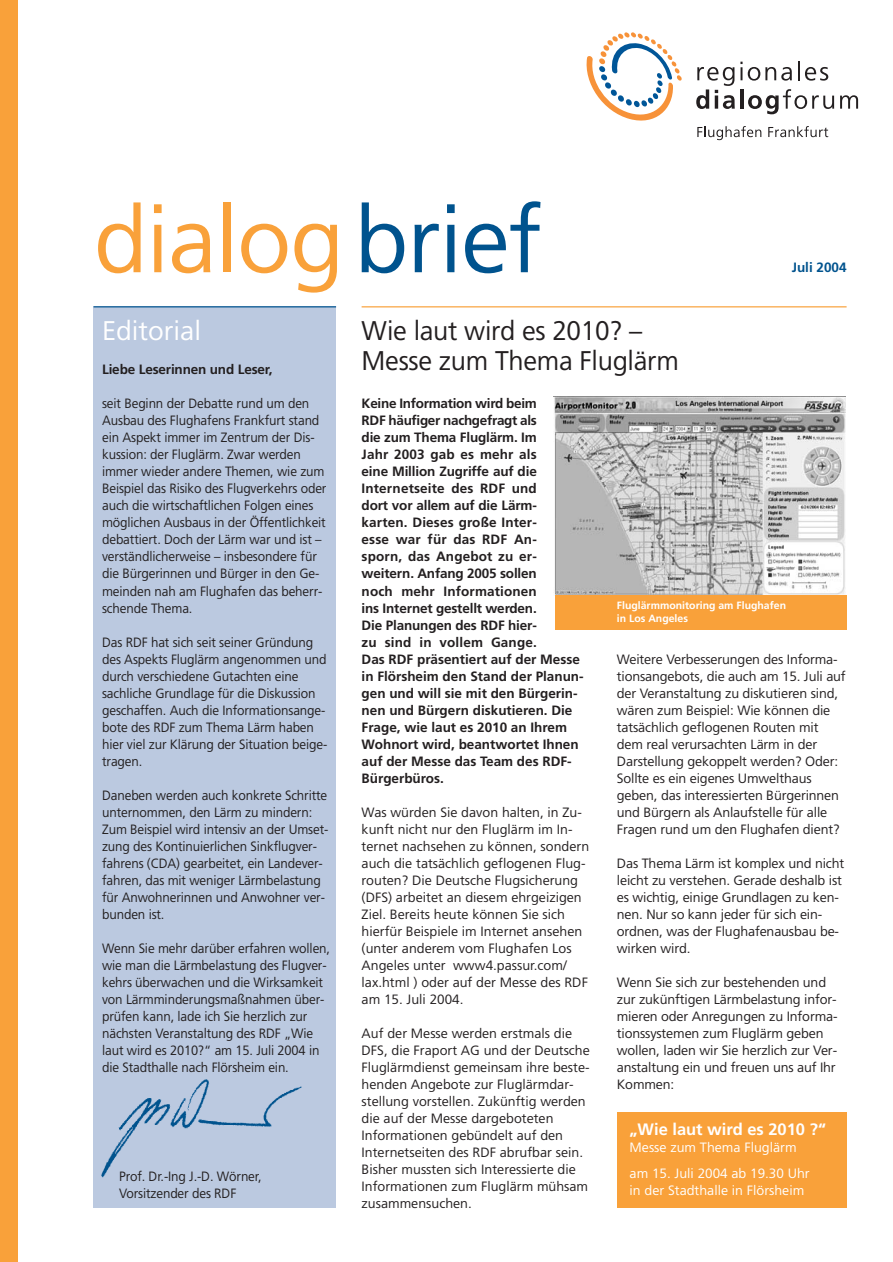
<style>
.page{position:relative;width:893px;height:1262px;background:#fff}
.page>*{position:absolute;margin:0;border:0;box-sizing:border-box;transform-origin:0 0}
.t1{font:93px "F Frutiger";letter-spacing:-.015em;color:#f9a13a}
.t2{font:27px/30px "F Frutiger";letter-spacing:-.01em;color:#231f20}
.t3{font:27px "F Frutiger";color:#fff}
.t4{font:700 16.5px "F Frutiger";color:#fff}
.t5{font:13.5px/17px "F Frutiger";letter-spacing:-.01em;color:#231f20}
.t6{font:13.5px/17px "F Frutiger";letter-spacing:-.01em;color:#231f20;scale:.95 1}
.t7{font:700 13.5px/17px "F Frutiger";color:#231f20}
.t8{font:13.5px/25.5px "F Frutiger";color:#fff}
.t9{font:700 13.5px "F Frutiger";color:#00538e}
.t10{font:700 10.5px/12.8px "F Frutiger";color:#fff}
.s1{color:#00538e}
</style>
<div class="page">
<div style="left:94px;top:306px;width:242px;height:902px;background:#bbc9e0"></div>
<img style="left:101px;top:1079px;width:201px;height:99px">
<hr style="left:740px;top:89px;width:3px;height:20px;background:#231f20">
<svg style="left:748px;top:89px;width:86px;height:25px"></svg>
<svg style="left:840px;top:95px;width:18px;height:14px"></svg>
<svg style="left:696px;top:67px;width:38px;height:42px"></svg>
<svg style="left:740px;top:62px;width:51px;height:19px"></svg>
<svg style="left:798px;top:61px;width:1px;height:19px"></svg>
<svg style="left:805px;top:67px;width:23px;height:14px"></svg>
<svg style="left:697px;top:126px;width:64px;height:14px"></svg>
<svg style="left:768px;top:126px;width:60px;height:11px"></svg>
<svg style="left:586px;top:32px;width:96px;height:89px"></svg>
<div style="left:0;top:0;width:17px;height:1262px;background:#f9a13a"></div>
<hr style="left:361px;top:306px;width:485px;height:1px;background:#f9a13a">
<hr style="left:94px;top:306px;width:242px;height:1px;background:#00538e">
<div style="left:617px;top:1112px;width:229px;height:96px;background:#f9a13a"></div>
<img style="left:554px;top:397px;width:291px;height:198px">
<div style="left:555px;top:595px;width:291px;height:34px;background:#f9a13a"></div>
<h1 class="t1" style="left:94px;top:196px;width:450px">dialog<span class="s1">brief</span></h1>
<p class="t9" style="left:791px;top:262px;width:56px">Juli 2004</p>
<h2 class="t3" style="left:102px;top:318px;width:101px">Editorial</h2>
<p class="t7" style="left:102px;top:363px;width:172px">Liebe Leserinnen und Leser,</p>
<p class="t6" style="left:102px;top:397px;width:238px">seit Beginn der Debatte rund um den Ausbau des Flughafens Frankfurt stand ein Aspekt immer im Zentrum der Dis&shy;kussion: der Fluglärm. Zwar werden immer wieder andere Themen, wie zum Beispiel das Risiko des Flugverkehrs oder auch die wirtschaftlichen Folgen eines möglichen Ausbaus in der Öffentlichkeit debattiert. Doch der Lärm war und ist – verständlicherweise – insbesondere für die Bürgerinnen und Bürger in den Ge&shy;meinden nah am Flughafen das beherr&shy;schende Thema.</p>
<p class="t6" style="left:102px;top:635px;width:238px">Das RDF hat sich seit seiner Gründung des Aspekts Fluglärm angenommen und durch verschiedene Gutachten eine sachliche Grundlage für die Diskussion geschaffen. Auch die Informationsange&shy;bote des RDF zum Thema Lärm haben hier viel zur Klärung der Situation beige&shy;tragen.</p>
<p class="t6" style="left:102px;top:788px;width:240px">Daneben werden auch konkrete Schritte unternommen, den Lärm zu mindern:<br>Zum Beispiel wird intensiv an der Umset&shy;zung des Kontinuierlichen Sinkflugver&shy;fahrens (CDA) gearbeitet, ein Landever&shy;fahren, das mit weniger Lärmbelastung für Anwohnerinnen und Anwohner ver&shy;bunden ist.</p>
<p class="t6" style="left:102px;top:941px;width:241px">Wenn Sie mehr darüber erfahren wollen, wie man die Lärmbelastung des Flugver&shy;kehrs überwachen und die Wirksamkeit von Lärmminderungsmaßnahmen über&shy;prüfen kann, lade ich Sie herzlich zur nächsten Veranstaltung des RDF „Wie laut wird es 2010?“ am 15. Juli 2004 in die Stadthalle nach Flörsheim ein.</p>
<p class="t6" style="left:119px;top:1170px;width:152px">Prof. Dr.-Ing J.-D. Wörner,<br>Vorsitzender des RDF</p>
<h2 class="t2" style="left:361px;top:319px;width:319px">Wie laut wird es 2010? –<br>Messe zum Thema Fluglärm</h2>
<p class="t7" style="left:361px;top:397px;width:224px">Keine Information wird beim<br>RDF häufiger nachgefragt als<br>die zum Thema Fluglärm. Im<br>Jahr 2003 gab es mehr als<br>eine Million Zugriffe auf die<br>Internetseite des RDF und<br>dort vor allem auf die Lärm&shy;karten. Dieses große Inter-<br>esse war für das RDF An-<br>sporn, das Angebot zu er&shy;weitern. Anfang 2005 sollen<br>noch mehr Informationen<br>ins Internet gestellt werden.<br>Die Planungen des RDF hier-<br>zu sind in vollem Gange.<br>Das RDF präsentiert auf der Messe in Flörsheim den Stand der Planun&shy;gen und will sie mit den Bürgerin&shy;nen und Bürgern diskutieren. Die<br>Frage, wie laut es 2010 an Ihrem<br>Wohnort wird, beantwortet Ihnen auf der Messe das Team des RDF-<br>Bürgerbüros.</p>
<p class="t5" style="left:361px;top:805px;width:229px">Was würden Sie davon halten, in Zu&shy;kunft nicht nur den Fluglärm im In&shy;ternet nachsehen zu können, sondern auch die tatsächlich geflogenen Flug&shy;routen? Die Deutsche Flugsicherung (DFS) arbeitet an diesem ehrgeizigen Ziel. Bereits heute können Sie sich hierfür Beispiele im Internet ansehen (unter anderem vom Flughafen Los Angeles unter www4.passur.com/ lax.html ) oder auf der Messe des RDF am 15. Juli 2004.</p>
<p class="t5" style="left:361px;top:1026px;width:230px">Auf der Messe werden erstmals die DFS, die Fraport AG und der Deutsche Fluglärmdienst gemeinsam ihre beste&shy;henden Angebote zur Fluglärmdar&shy;stellung vorstellen. Zukünftig werden die auf der Messe dargeboteten Informationen gebündelt auf den Internetseiten des RDF abrufbar sein.<br>Bisher mussten sich Interessierte die Informationen zum Fluglärm mühsam zusammensuchen.</p>
<p class="t10" style="left:617px;top:600px;width:171px">Fluglärmmonitoring am Flughafen in Los Angeles</p>
<p class="t5" style="left:617px;top:652px;width:230px">Weitere Verbesserungen des Informa&shy;tionsangebots, die auch am 15. Juli auf der Veranstaltung zu diskutieren sind, wären zum Beispiel: Wie können die tatsächlich geflogenen Routen mit dem real verursachten Lärm in der Darstellung gekoppelt werden? Oder:<br>Sollte es ein eigenes Umwelthaus geben, das interessierten Bürgerinnen und Bürgern als Anlaufstelle für alle Fragen rund um den Flughafen dient?</p>
<p class="t5" style="left:617px;top:856px;width:229px">Das Thema Lärm ist komplex und nicht leicht zu verstehen. Gerade deshalb ist es wichtig, einige Grundlagen zu ken&shy;nen. Nur so kann jeder für sich ein&shy;ordnen, was der Flughafenausbau be&shy;wirken wird.</p>
<p class="t5" style="left:617px;top:975px;width:222px">Wenn Sie sich zur bestehenden und zur zukünftigen Lärmbelastung infor&shy;mieren oder Anregungen zu Informa&shy;tionssystemen zum Fluglärm geben wollen, laden wir Sie herzlich zur Ver&shy;anstaltung ein und freuen uns auf Ihr<br>Kommen:</p>
<p class="t4" style="left:629px;top:1122px;width:198px">„Wie laut wird es 2010 ?“</p>
<p class="t8" style="left:629px;top:1136px;width:182px">Messe zum Thema Fluglärm am 15. Juli 2004 ab 19.30 Uhr</p>
<p class="t8" style="left:629px;top:1179px;width:176px">in der Stadthalle in Flörsheim</p>
</div>
